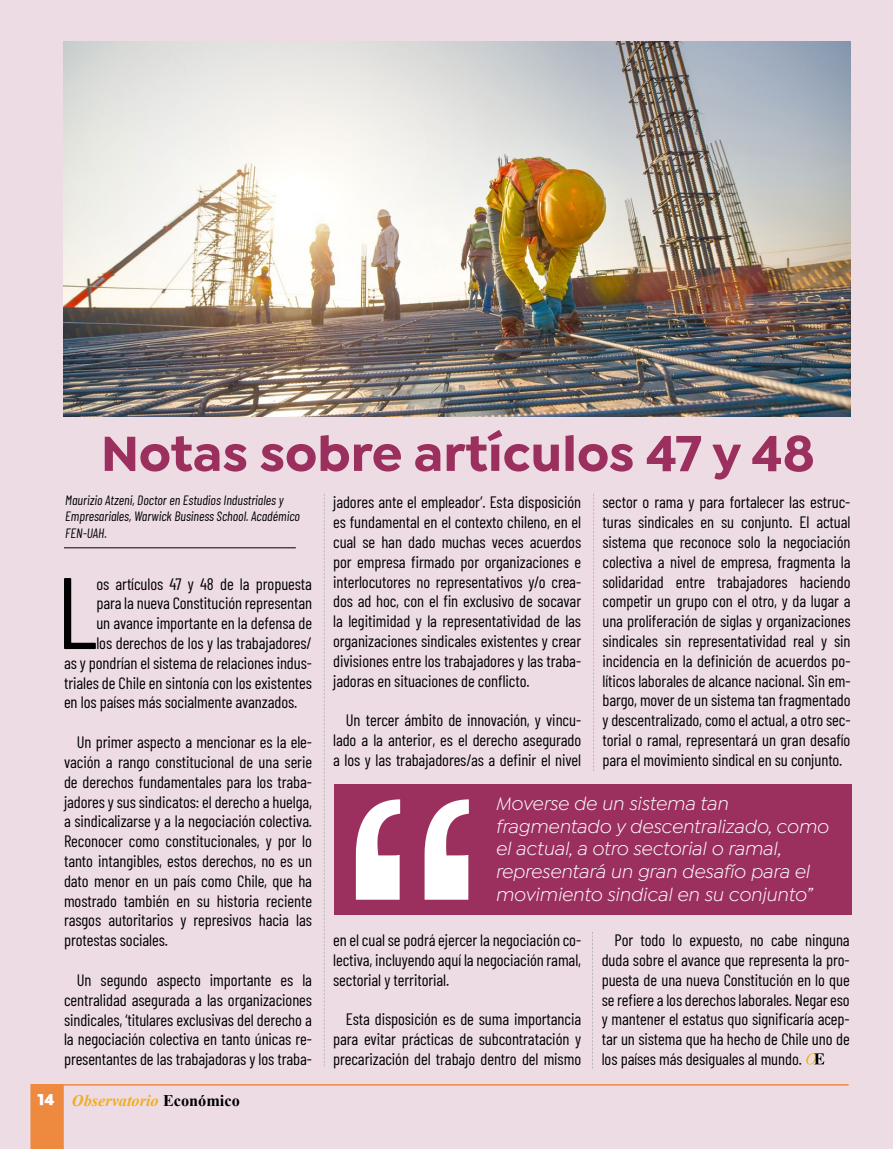
<style>
.page{position:relative;width:893px;height:1149px;background:#fff}
.page>*{position:absolute;margin:0;border:0;box-sizing:border-box;transform-origin:0 0}
.t1{font:101.4px "Barlow Condensed";color:#000}
.t2{font:700 52.5px "Isidora Sans";color:#9b305e}
.t3{font:italic 19.5px/22.5px "Isidora Sans";color:#fff}
.t4{font:16.5px/19.8px "Barlow Condensed";letter-spacing:-.005em;color:#000;text-align:justify}
.t5{font:italic 700 16.2px "Times New Roman";color:#f0ad21}
.t6{font:italic 13.5px/16.2px "Barlow Condensed";color:#000}
.s1{font-family:"Isidora Sans";font-weight:900;font-style:normal;color:#fff}
.s2{font-style:normal;color:#000}
</style>
<div class="page">
<div style="left:0;top:0;width:893px;height:1148px;background:#eedce4"></div>
<hr style="left:63px;top:1083px;width:786px;height:2px;background:#ed8a40">
<svg style="left:30px;top:1083px;width:34px;height:65px;background:#ed8c45"></svg>
<div style="left:334px;top:784px;width:517px;height:130px;background:#9b305e"></div>
<svg style="left:356px;top:799px;width:113px;height:100px"></svg>
<svg style="left:593px;top:494px;width:1px;height:277px"></svg>
<svg style="left:324px;top:494px;width:1px;height:572px"></svg>
<img style="left:64px;top:42px;width:786px;height:374px">
<hr style="left:64px;top:547px;width:232px;height:1px;background:#000">
<svg style="left:806px;top:1053px;width:18px;height:11px"></svg>
<svg style="left:592px;top:931px;width:1px;height:137px"></svg>
<h2 class="t2" style="left:101px;top:421px;width:715px">Notas sobre artículos 47 y 48</h2>
<p class="t6" style="left:65px;top:491px;width:236px">Maurizio Atzeni, Doctor en Estudios Industriales y<br>Empresariales, Warwick Business School. Académico<br>FEN-UAH.</p>
<h1 class="t1" style="left:57px;top:540px;width:42px">L</h1>
<p class="t4" style="left:96px;top:572px;width:217px">os artículos 47 y 48 de la propuesta</p>
<p class="t4" style="left:96px;top:592px;width:217px">para la nueva Constitución representan</p>
<p class="t4" style="left:96px;top:612px;width:217px">un avance importante en la defensa de</p>
<p class="t4" style="left:96px;top:631px;width:217px">los derechos de los y las trabajadores/</p>
<p class="t4" style="left:64px;top:651px;width:250px">as y pondrían el sistema de relaciones indus-</p>
<p class="t4" style="left:64px;top:671px;width:249px">triales de Chile en sintonía con los existentes</p>
<p class="t4" style="left:64px;top:691px;width:235px">en los países más socialmente avanzados.</p>
<p class="t4" style="left:64px;top:730px;width:250px;text-indent:13px">Un primer aspecto a mencionar es la ele&shy;vación a rango constitucional de una serie de derechos fundamentales para los traba&shy;jadores y sus sindicatos: el derecho a huelga, a sindicalizarse y a la negociación colectiva.<br>Reconocer como constitucionales, y por lo tanto intangibles, estos derechos, no es un dato menor en un país como Chile, que ha mostrado también en su historia reciente rasgos autoritarios y represivos hacia las protestas sociales.</p>
<p class="t4" style="left:64px;top:968px;width:250px;text-indent:13px">Un segundo aspecto importante es la centralidad asegurada a las organizaciones sindicales, ‘titulares exclusivas del derecho a la negociación colectiva en tanto únicas re&shy;presentantes de las trabajadoras y los traba-</p>
<p class="t5" style="left:37px;top:1088px;width:204px"><span class="s1">14</span> Observatorio <span class="s2">Económico</span></p>
<p class="t4" style="left:333px;top:491px;width:250px">jadores ante el empleador’. Esta disposición es fundamental en el contexto chileno, en el cual se han dado muchas veces acuerdos por empresa firmado por organizaciones e interlocutores no representativos y/o crea&shy;dos ad hoc, con el fin exclusivo de socavar la legitimidad y la representatividad de las organizaciones sindicales existentes y crear divisiones entre los trabajadores y las traba&shy;jadoras en situaciones de conflicto.</p>
<p class="t4" style="left:333px;top:709px;width:250px;text-indent:13px">Un tercer ámbito de innovación, y vincu&shy;lado a la anterior, es el derecho asegurado a los y las trabajadores/as a definir el nivel</p>
<p class="t4" style="left:602px;top:491px;width:250px">sector o rama y para fortalecer las estruc&shy;turas sindicales en su conjunto. El actual sistema que reconoce solo la negociación colectiva a nivel de empresa, fragmenta la solidaridad entre trabajadores haciendo competir un grupo con el otro, y da lugar a una proliferación de siglas y organizaciones sindicales sin representatividad real y sin incidencia en la definición de acuerdos po&shy;líticos laborales de alcance nacional. Sin em&shy;bargo, mover de un sistema tan fragmentado y descentralizado, como el actual, a otro sec&shy;torial o ramal, representará un gran desafío para el movimiento sindical en su conjunto.</p>
<p class="t3" style="left:495px;top:792px;width:334px">Moverse de un sistema tan fragmentado y descentralizado, como el actual, a otro sectorial o ramal, representará un gran desafío para el movimiento sindical en su conjunto”</p>
<p class="t4" style="left:333px;top:928px;width:250px">en el cual se podrá ejercer la negociación co&shy;lectiva, incluyendo aquí la negociación ramal, sectorial y territorial.</p>
<p class="t4" style="left:333px;top:1007px;width:250px;text-indent:13px">Esta disposición es de suma importancia para evitar prácticas de subcontratación y precarización del trabajo dentro del mismo</p>
<p class="t4" style="left:602px;top:928px;width:250px;text-indent:13px">Por todo lo expuesto, no cabe ninguna duda sobre el avance que representa la pro&shy;puesta de una nueva Constitución en lo que se refiere a los derechos laborales. Negar eso y mantener el estatus quo significaría acep&shy;tar un sistema que ha hecho de Chile uno de los países más desiguales al mundo.</p>
</div>
